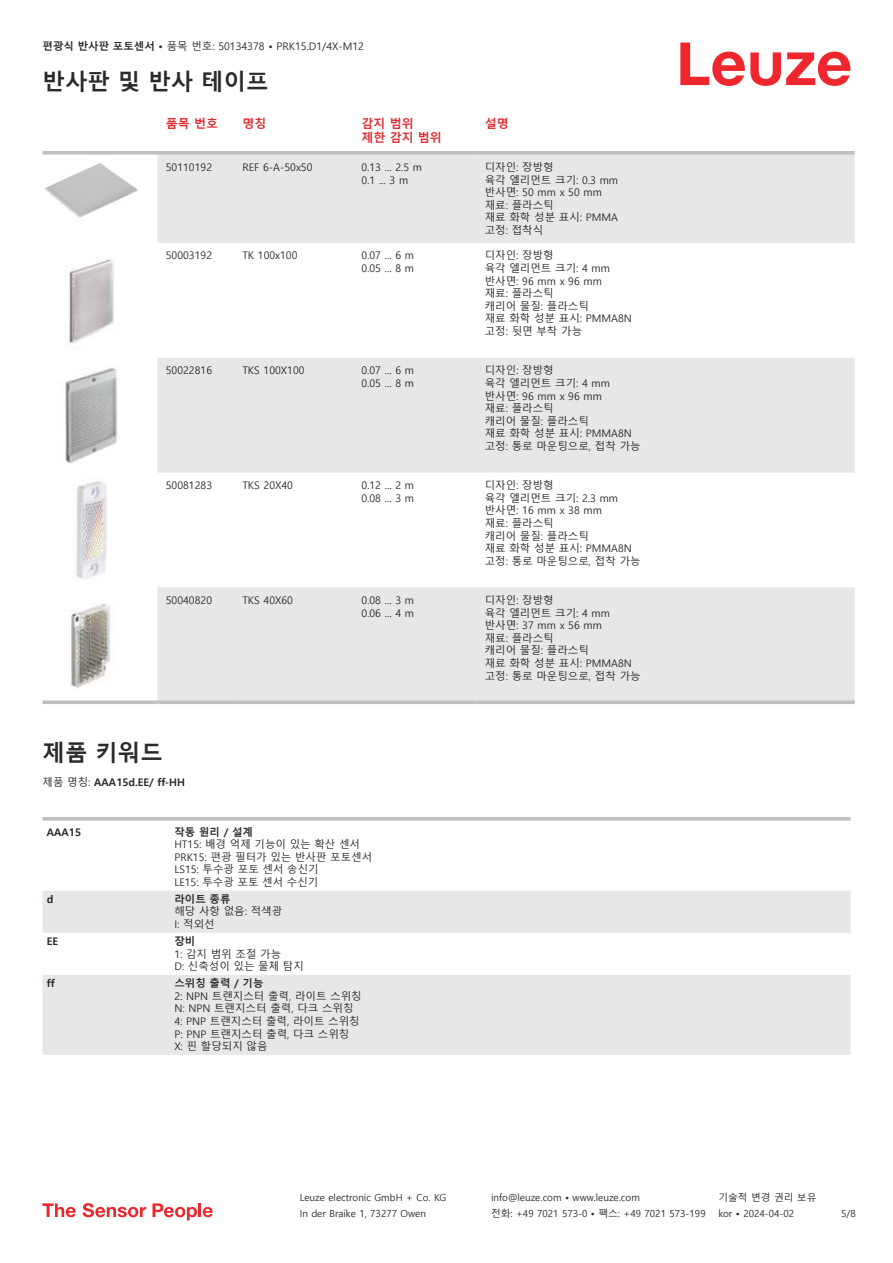
<style>
.page{position:relative;width:893px;height:1263px;background:#fff}
.page>*{position:absolute;margin:0;border:0;box-sizing:border-box;transform-origin:0 0}
.t1{font:700 22.5px "Malgun Gothic";color:#2b292a}
.t2{font:700 12px/14.4px "Malgun Gothic";color:#db2a30}
.t3{font:10.5px/12.6px "Malgun Gothic";color:#2b292a}
.t4{font:700 10.5px "Malgun Gothic";color:#2b292a}
.t5{font:9.75px "Malgun Gothic";color:#2b292a}
.s1{font-weight:700}
.s2{font-weight:400}
</style>
<div class="page">
<svg style="left:680px;top:43px;width:170px;height:43px"></svg>
<svg style="left:157px;top:155px;width:698px;height:545px;fill:#e6e7e9"></svg>
<svg style="left:43px;top:151px;width:114px;height:4px"></svg>
<svg style="left:157px;top:151px;width:77px;height:4px"></svg>
<svg style="left:234px;top:151px;width:119px;height:4px"></svg>
<svg style="left:353px;top:151px;width:123px;height:4px"></svg>
<svg style="left:476px;top:151px;width:379px;height:4px;fill:#bdbfc1"></svg>
<svg style="left:43px;top:700px;width:114px;height:4px"></svg>
<svg style="left:157px;top:700px;width:77px;height:4px"></svg>
<svg style="left:234px;top:700px;width:119px;height:4px"></svg>
<svg style="left:353px;top:700px;width:123px;height:4px"></svg>
<svg style="left:476px;top:700px;width:379px;height:4px;fill:#bdbfc1"></svg>
<img style="left:44px;top:163px;width:94px;height:55px">
<img style="left:69px;top:259px;width:45px;height:85px">
<img style="left:65px;top:368px;width:53px;height:96px">
<img style="left:73px;top:481px;width:34px;height:98px">
<img style="left:70px;top:604px;width:40px;height:84px">
<svg style="left:43px;top:820px;width:807px;height:1px"></svg>
<svg style="left:43px;top:891px;width:807px;height:164px;fill:#e6e7e9"></svg>
<hr style="left:43px;top:817px;width:127px;height:3px;background:#bdbfc1">
<hr style="left:170px;top:817px;width:680px;height:3px;background:#bdbfc1">
<svg style="left:43px;top:1203px;width:33px;height:14px"></svg>
<svg style="left:83px;top:1203px;width:63px;height:14px"></svg>
<svg style="left:153px;top:1203px;width:44px;height:17px"></svg>
<hr style="left:198px;top:1203px;width:3px;height:14px;background:#ed272d">
<svg style="left:203px;top:1207px;width:10px;height:10px"></svg>
<p class="t3" style="left:43px;top:40px;width:323px"><span class="s1">편광식 반사판 포토센서 •</span> 품목 번호: 50134378 <span class="s1">•</span> PRK15.D1/4X-M12</p>
<h1 class="t1" style="left:43px;top:69px;width:228px">반사판 및 반사 테이프</h1>
<p class="t2" style="left:166px;top:116px;width:54px">품목 번호</p>
<p class="t2" style="left:242px;top:116px;width:25px">명칭</p>
<p class="t2" style="left:361px;top:116px;width:82px">감지 범위<br>제한 감지 범위</p>
<p class="t2" style="left:485px;top:116px;width:25px">설명</p>
<p class="t3" style="left:166px;top:161px;width:48px">50110192</p>
<p class="t3" style="left:242px;top:161px;width:72px">REF 6-A-50x50</p>
<p class="t3" style="left:361px;top:161px;width:62px">0.13 ... 2.5 m<br>0.1 ... 3 m</p>
<p class="t3" style="left:485px;top:161px;width:135px">디자인: 장방형<br>육각 엘리먼트 크기: 0.3 mm 반사면: 50 mm x 50 mm 재료: 플라스틱<br>재료 화학 성분 표시: PMMA 고정: 접착식</p>
<p class="t3" style="left:166px;top:250px;width:48px">50003192</p>
<p class="t3" style="left:242px;top:250px;width:57px">TK 100x100</p>
<p class="t3" style="left:361px;top:250px;width:54px">0.07 ... 6 m<br>0.05 ... 8 m</p>
<p class="t3" style="left:485px;top:250px;width:149px">디자인: 장방형<br>육각 엘리먼트 크기: 4 mm 반사면: 96 mm x 96 mm<br>재료: 플라스틱<br>캐리어 물질: 플라스틱<br>재료 화학 성분 표시: PMMA8N 고정: 뒷면 부착 가능</p>
<p class="t3" style="left:166px;top:364px;width:48px">50022816</p>
<p class="t3" style="left:242px;top:364px;width:64px">TKS 100X100</p>
<p class="t3" style="left:361px;top:364px;width:54px">0.07 ... 6 m<br>0.05 ... 8 m</p>
<p class="t3" style="left:485px;top:364px;width:157px">디자인: 장방형<br>육각 엘리먼트 크기: 4 mm 반사면: 96 mm x 96 mm<br>재료: 플라스틱<br>캐리어 물질: 플라스틱<br>재료 화학 성분 표시: PMMA8N 고정: 통로 마운팅으로, 접착 가능</p>
<p class="t3" style="left:166px;top:479px;width:48px">50081283</p>
<p class="t3" style="left:242px;top:479px;width:52px">TKS 20X40</p>
<p class="t3" style="left:361px;top:479px;width:54px">0.12 ... 2 m<br>0.08 ... 3 m</p>
<p class="t3" style="left:485px;top:479px;width:157px">디자인: 장방형<br>육각 엘리먼트 크기: 2.3 mm 반사면: 16 mm x 38 mm<br>재료: 플라스틱<br>캐리어 물질: 플라스틱<br>재료 화학 성분 표시: PMMA8N 고정: 통로 마운팅으로, 접착 가능</p>
<p class="t3" style="left:166px;top:594px;width:48px">50040820</p>
<p class="t3" style="left:242px;top:594px;width:52px">TKS 40X60</p>
<p class="t3" style="left:361px;top:594px;width:54px">0.08 ... 3 m<br>0.06 ... 4 m</p>
<p class="t3" style="left:485px;top:594px;width:157px">디자인: 장방형<br>육각 엘리먼트 크기: 4 mm 반사면: 37 mm x 56 mm<br>재료: 플라스틱<br>캐리어 물질: 플라스틱<br>재료 화학 성분 표시: PMMA8N 고정: 통로 마운팅으로, 접착 가능</p>
<h1 class="t1" style="left:43px;top:739px;width:122px">제품 키워드</h1>
<p class="t4" style="left:43px;top:776px;width:144px"><span class="s2">제품 명칭:</span> AAA15d.EE/ ff-HH</p>
<p class="t4" style="left:47px;top:825px;width:36px">AAA15</p>
<p class="t4" style="left:174px;top:825px;width:80px">작동 원리 / 설계</p>
<p class="t3" style="left:174px;top:838px;width:199px">HT15: 배경 억제 기능이 있는 확산 센서<br>PRK15: 편광 필터가 있는 반사판 포토센서<br>LS15: 투수광 포토 센서 송신기<br>LE15: 투수광 포토 센서 수신기</p>
<p class="t4" style="left:47px;top:893px;width:8px">d</p>
<p class="t4" style="left:174px;top:893px;width:58px">라이트 종류</p>
<p class="t3" style="left:174px;top:905px;width:109px">해당 사항 없음: 적색광<br>I: 적외선</p>
<p class="t4" style="left:47px;top:935px;width:13px">EE</p>
<p class="t4" style="left:174px;top:935px;width:22px">장비</p>
<p class="t3" style="left:174px;top:948px;width:131px">1: 감지 범위 조절 가능<br>D: 신축성이 있는 물체 탐지</p>
<p class="t4" style="left:47px;top:977px;width:9px">ff</p>
<p class="t4" style="left:174px;top:977px;width:91px">스위칭 출력 / 기능</p>
<p class="t3" style="left:174px;top:990px;width:189px">2: NPN 트랜지스터 출력, 라이트 스위칭<br>N: NPN 트랜지스터 출력, 다크 스위칭<br>4: PNP 트랜지스터 출력, 라이트 스위칭<br>P: PNP 트랜지스터 출력, 다크 스위칭<br>X: 핀 할당되지 않음</p>
<p class="t5" style="left:300px;top:1192px;width:148px">Leuze electronic GmbH + Co. KG</p>
<p class="t5" style="left:491px;top:1192px;width:150px">info@leuze.com • www.leuze.com</p>
<p class="t5" style="left:718px;top:1192px;width:100px">기술적 변경 권리 보유</p>
<p class="t5" style="left:300px;top:1208px;width:128px">In der Braike 1, 73277 Owen</p>
<p class="t5" style="left:491px;top:1208px;width:216px">전화: +49 7021 573-0 • 팩스: +49 7021 573-199</p>
<p class="t5" style="left:718px;top:1208px;width:77px">kor • 2024-04-02</p>
<p class="t5" style="left:841px;top:1208px;width:16px">5/8</p>
</div>
